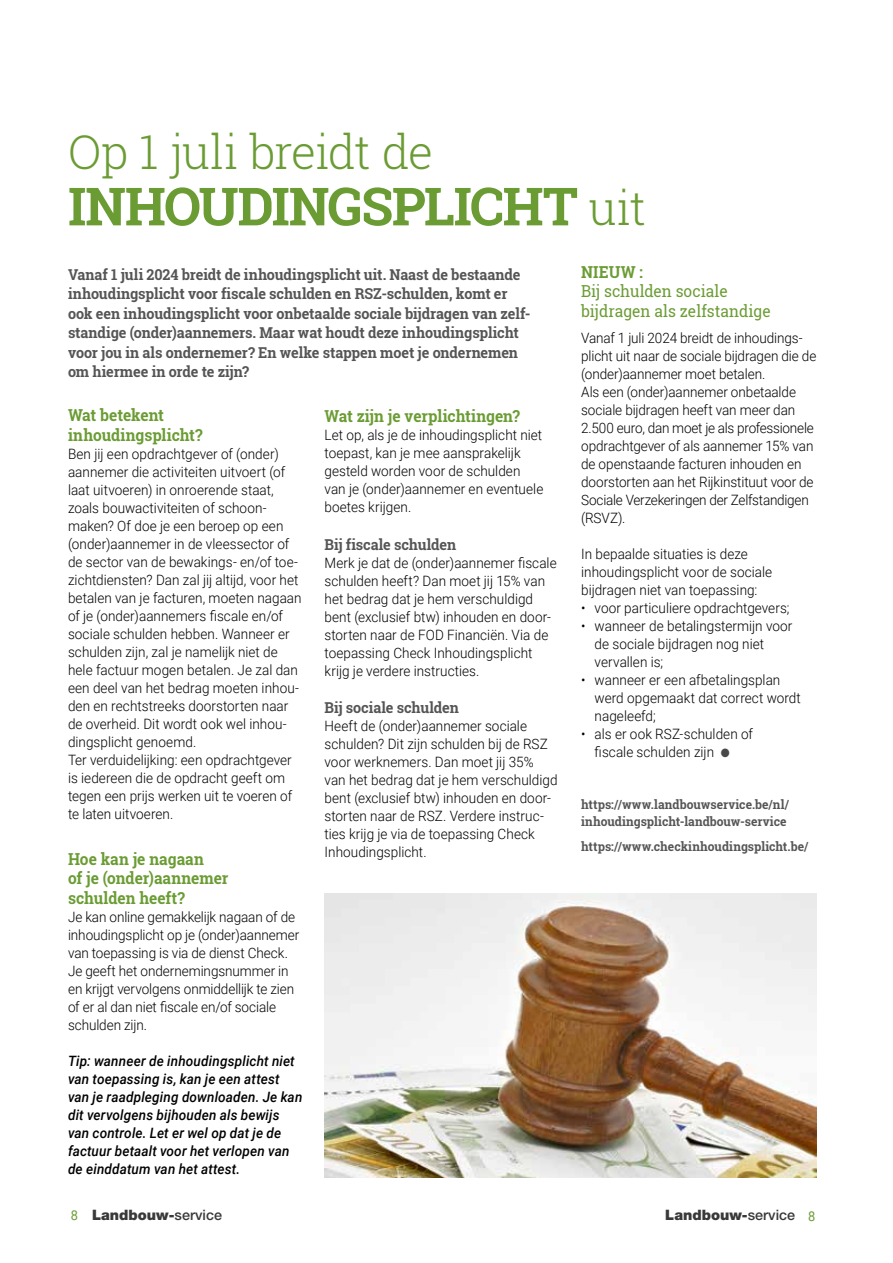
<style>
.page{position:relative;width:893px;height:1263px;background:#fff}
.page>*{position:absolute;margin:0;border:0;box-sizing:border-box;transform-origin:0 0}
.t1{font:700 52.65px "Roboto Slab";letter-spacing:-.025em;color:#6b9c34}
.t2{font:300 46.5px "Roboto Slab";letter-spacing:-.025em;color:#6b9c34}
.t3{font:700 16.5px/19.5px "Roboto Slab";color:#6b9c34;scale:.94 1}
.t4{font:16.5px/19.5px "Roboto Slab";color:#6b9c34;scale:.94 1}
.t5{font:700 15px/19.5px "Roboto Slab";letter-spacing:-.01em;color:#555;scale:.96 1}
.t6{font:900 14.4px "Helvetica Neue LT Std";color:#393939}
.t7{font:300 14.25px/18px "Roboto";color:#000;scale:.95 1}
.t8{font:italic 500 14.25px/18px "Roboto";letter-spacing:.01em;color:#000;scale:.95 1}
.t9{font:700 12.6px/16.4px "Roboto Slab";color:#555;scale:.96 1}
.s1{font-weight:300;font-size:46.5px}
.s2{color:#484848}
.s3{font-family:"Roboto";font-weight:400;font-size:13.5px;color:#6b9c34}
.s4{font-weight:500}
</style>
<div class="page">
<img style="left:325px;top:893px;width:491px;height:285px">
<h2 class="t2" style="left:68px;top:120px;width:367px">Op 1 juli breidt de</h2>
<h1 class="t1" style="left:68px;top:170px;width:580px">INHOUDINGSPLICHT <span class="s1">uit</span></h1>
<p class="t5" style="left:68px;top:264px;width:483px">Vanaf 1 juli 2024 breidt de inhoudingsplicht uit. Naast de bestaande inhoudingsplicht voor fiscale schulden en RSZ-schulden, komt er ook een inhoudingsplicht voor onbetaalde sociale bijdragen van zelf&shy;standige (onder)aannemers. Maar wat houdt deze inhoudingsplicht voor jou in als ondernemer? En welke stappen moet je ondernemen om hiermee in orde te zijn?</p>
<p class="t3" style="left:68px;top:405px;width:145px">Wat betekent inhoudingsplicht?</p>
<p class="t7" style="left:68px;top:444px;width:247px">Ben jij een opdrachtgever of (onder) aannemer die activiteiten uitvoert (of laat uitvoeren) in onroerende staat, zoals bouwactiviteiten of schoon&shy;maken? Of doe je een beroep op een (onder)aannemer in de vleessector of de sector van de bewakings- en/of toe&shy;zichtdiensten? Dan zal jij altijd, voor het betalen van je facturen, moeten nagaan of je (onder)aannemers fiscale en/of sociale schulden hebben. Wanneer er schulden zijn, zal je namelijk niet de hele factuur mogen betalen. Je zal dan een deel van het bedrag moeten inhou&shy;den en rechtstreeks doorstorten naar de overheid. Dit wordt ook wel inhou&shy;dingsplicht genoemd.<br>Ter verduidelijking: een opdrachtgever is iedereen die de opdracht geeft om tegen een prijs werken uit te voeren of te laten uitvoeren.</p>
<p class="t3" style="left:68px;top:849px;width:172px">Hoe kan je nagaan<br>of je (onder)aannemer schulden heeft?</p>
<p class="t7" style="left:68px;top:907px;width:245px">Je kan online gemakkelijk nagaan of de inhoudingsplicht op je (onder)aannemer van toepassing is via de dienst Check.<br>Je geeft het ondernemingsnummer in en krijgt vervolgens onmiddellijk te zien of er al dan niet fiscale en/of sociale schulden zijn.</p>
<p class="t8" style="left:68px;top:1051px;width:248px">Tip: wanneer de inhoudingsplicht niet van toepassing is, kan je een attest van je raadpleging downloaden. Je kan dit vervolgens bijhouden als bewijs van controle. Let er wel op dat je de factuur betaalt voor het verlopen van de einddatum van het attest.</p>
<p class="t3" style="left:325px;top:406px;width:209px">Wat zijn je verplichtingen?</p>
<p class="t7" style="left:325px;top:425px;width:232px">Let op, als je de inhoudingsplicht niet toepast, kan je mee aansprakelijk gesteld worden voor de schulden van je (onder)aannemer en eventuele boetes krijgen.</p>
<p class="t5" style="left:325px;top:534px;width:139px">Bij fiscale schulden</p>
<p class="t7" style="left:325px;top:553px;width:246px">Merk je dat de (onder)aannemer fiscale schulden heeft? Dan moet jij 15% van het bedrag dat je hem verschuldigd bent (exclusief btw) inhouden en door&shy;storten naar de FOD Financiën. Via de toepassing Check Inhoudingsplicht krijg je verdere instructies.</p>
<p class="t5" style="left:325px;top:698px;width:141px">Bij sociale schulden</p>
<p class="t7" style="left:325px;top:716px;width:247px">Heeft de (onder)aannemer sociale schulden? Dit zijn schulden bij de RSZ voor werknemers. Dan moet jij 35% van het bedrag dat je hem verschuldigd bent (exclusief btw) inhouden en door&shy;storten naar de RSZ. Verdere instruc&shy;ties krijg je via de toepassing Check Inhoudingsplicht.</p>
<p class="t3" style="left:581px;top:262px;width:67px">NIEUW :</p>
<p class="t4" style="left:581px;top:281px;width:203px">Bij schulden sociale bijdragen als zelfstandige</p>
<p class="t7" style="left:581px;top:329px;width:249px">Vanaf 1 juli 2024 breidt de inhoudings&shy;plicht uit naar de sociale bijdragen die de (onder)aannemer moet betalen.<br>Als een (onder)aannemer onbetaalde sociale bijdragen heeft van meer dan 2.500 euro, dan moet je als professionele opdrachtgever of als aannemer 15% van de openstaande facturen inhouden en doorstorten aan het Rijkinstituut voor de Sociale Verzekeringen der Zelfstandigen (RSVZ).</p>
<p class="t7" style="left:581px;top:545px;width:203px">In bepaalde situaties is deze inhoudingsplicht voor de sociale bijdragen niet van toepassing:</p>
<p class="t7" style="left:581px;top:599px;width:221px">• voor particuliere opdrachtgevers;</p>
<p class="t7" style="left:595px;top:617px;width:210px;text-indent:-14px">• wanneer de betalingstermijn voor de sociale bijdragen nog niet vervallen is;</p>
<p class="t7" style="left:595px;top:671px;width:219px;text-indent:-13px">• wanneer er een afbetalingsplan werd opgemaakt dat correct wordt nageleefd;</p>
<p class="t7" style="left:595px;top:725px;width:168px;text-indent:-13px">• als er ook RSZ-schulden of fiscale schulden zijn <span class="s2">●</span></p>
<p class="t9" style="left:581px;top:797px;width:218px">https://www.landbouwservice.be/nl/ inhoudingsplicht-landbouw-service</p>
<p class="t9" style="left:581px;top:838px;width:238px">https://www.checkinhoudingsplicht.be/</p>
<p class="t6" style="left:71px;top:1206px;width:153px"><span class="s3">8</span> Landbouw-<span class="s4">service</span></p>
<p class="t6" style="left:665px;top:1206px;width:151px">Landbouw-<span class="s4">service</span> <span class="s3">8</span></p>
</div>
